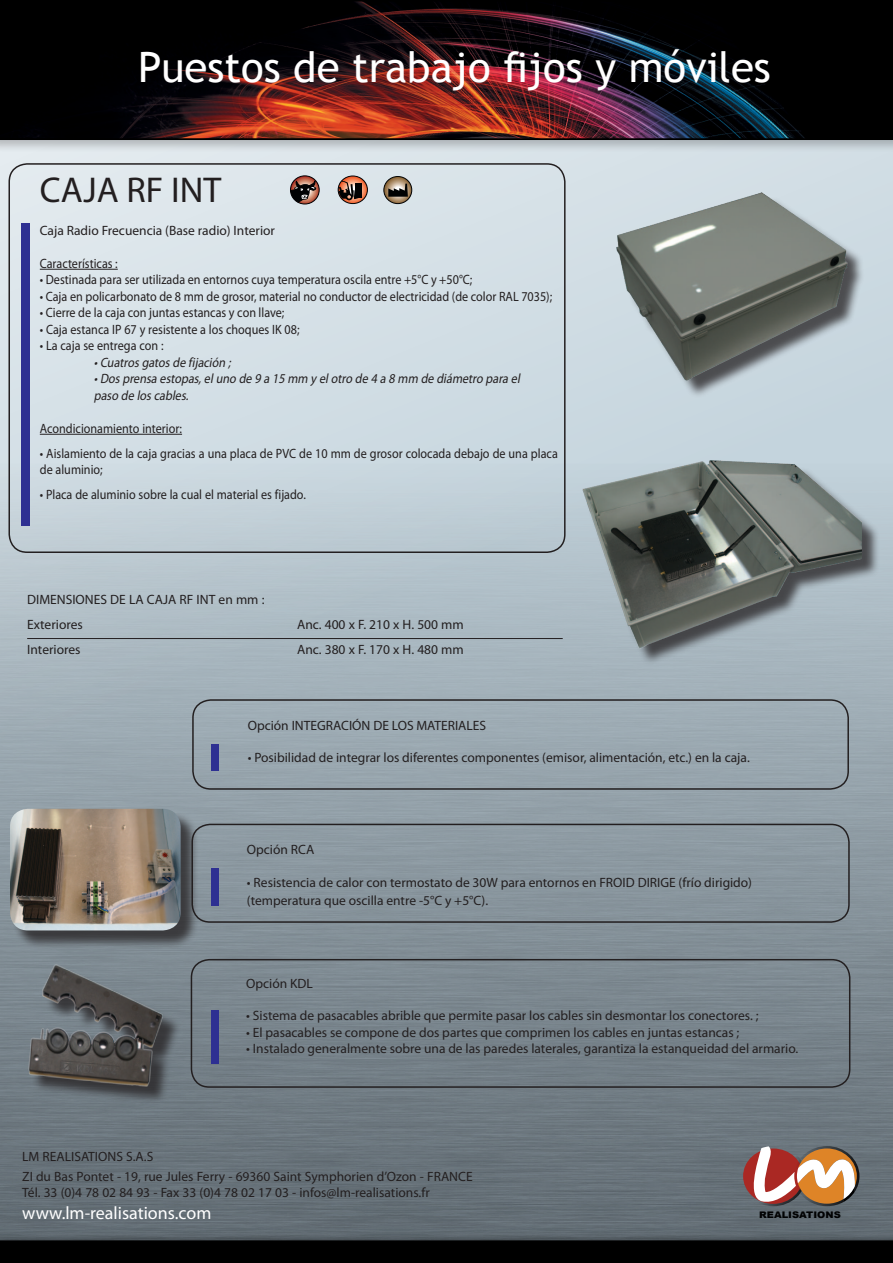
<style>
.page{position:relative;width:893px;height:1263px;background:#fff}
.page>*{position:absolute;margin:0;border:0;box-sizing:border-box;transform-origin:0 0}
.t1{font:42px "Trebuchet MS";color:#fff}
.t2{font:42px "Myriad Pro";color:#fff}
.t3{font:36px "Myriad Pro";color:#231f20}
.t4{font:18px "Myriad Pro";color:#fff}
.t5{font:13.5px/20.4px "Myriad Pro";color:#231f20}
.t6{font:13.5px/16.5px "Myriad Pro";color:#231f20;scale:.9 1}
.t7{font:italic 13.5px/16.5px "Myriad Pro";color:#231f20;scale:.9 1}
.t8{font:900 9.15px "Arial";color:#010203;scale:1.09 1}
</style>
<div class="page">
<div style="left:0;top:0;width:893px;height:1240px;background:linear-gradient(to right,#dce5ea,#c8d7df)"></div>
<img style="left:0;top:463px;width:893px;height:770px">
<div style="left:0;top:0;width:893px;height:153px;background:#231f20;opacity:.25"></div>
<div style="left:0;top:1233px;width:893px;height:30px;background:#231f20;opacity:.25"></div>
<img style="left:0;top:0;width:893px;height:140px">
<div style="left:0;top:1240px;width:893px;height:23px;background:#000"></div>
<svg style="left:741px;top:1146px;width:118px;height:60px"></svg>
<div style="left:191px;top:959px;width:659px;height:129px;border:2px solid #231f20;border-radius:18px"></div>
<div style="left:9px;top:163px;width:557px;height:390px;border:2px solid #231f20;border-radius:18px"></div>
<div style="left:21px;top:223px;width:9px;height:303px;background:#2e3092"></div>
<div style="left:32px;top:968px;width:149px;height:137px;background:#768188"></div>
<img style="left:21px;top:951px;width:155px;height:157px">
<div style="left:211px;top:1010px;width:8px;height:54px;background:#2e3092"></div>
<hr style="left:27px;top:638px;width:536px;height:1px;background:#231f20">
<svg style="left:290px;top:176px;width:29px;height:28px"></svg>
<div style="left:290px;top:175px;width:30px;height:29px;border:1px solid #010203;border-radius:50%"></div>
<svg style="left:290px;top:176px;width:26px;height:28px"></svg>
<div style="left:338px;top:175px;width:30px;height:29px;border:1px solid #010203;border-radius:50%"></div>
<svg style="left:338px;top:176px;width:29px;height:28px"></svg>
<svg style="left:384px;top:176px;width:28px;height:28px"></svg>
<div style="left:383px;top:176px;width:29px;height:28px;border:1px solid #010203;border-radius:50%"></div>
<svg style="left:388px;top:184px;width:20px;height:13px"></svg>
<div style="left:620px;top:196px;width:245px;height:202px;background:#231f20;opacity:.75"></div>
<img style="left:602px;top:184px;width:247px;height:199px">
<div style="left:192px;top:699px;width:657px;height:91px;border:2px solid #231f20;border-radius:18px"></div>
<div style="left:586px;top:463px;width:294px;height:202px;background:#231f20;opacity:.75"></div>
<img style="left:572px;top:450px;width:290px;height:206px">
<hr style="left:40px;top:269px;width:78px;height:1px;background:#231f20">
<hr style="left:40px;top:434px;width:142px;height:1px;background:#231f20">
<div style="left:191px;top:824px;width:659px;height:99px;border:2px solid #231f20;border-radius:18px"></div>
<div style="left:211px;top:744px;width:8px;height:27px;background:#2e3092"></div>
<div style="left:12px;top:811px;width:188px;height:138px;background:#231f20;opacity:.75"></div>
<img style="left:10px;top:809px;width:171px;height:121px">
<div style="left:211px;top:869px;width:8px;height:37px;background:#2e3092"></div>
<h1 class="t1" style="left:138px;top:42px;width:634px">Puestos de trabajo fijos y móviles</h1>
<h1 class="t2" style="left:349px;top:49px;width:378px">Concepteur Fabricant</h1>
<h2 class="t3" style="left:40px;top:168px;width:183px">CAJA RF INT</h2>
<p class="t5" style="left:40px;top:220px;width:237px">Caja Radio Frecuencia (Base radio) Interior</p>
<p class="t6" style="left:40px;top:255px;width:88px">Características :</p>
<p class="t6" style="left:40px;top:271px;width:482px">• Destinada para ser utilizada en entornos cuya temperatura oscila entre +5°C y +50°C;</p>
<p class="t6" style="left:40px;top:288px;width:571px">• Caja en policarbonato de 8 mm de grosor, material no conductor de electricidad (de color RAL 7035);</p>
<p class="t6" style="left:40px;top:304px;width:273px">• Cierre de la caja con juntas estancas y con llave;</p>
<p class="t6" style="left:40px;top:321px;width:290px">• Caja estanca IP 67 y resistente a los choques IK 08;</p>
<p class="t6" style="left:40px;top:337px;width:139px">• La caja se entrega con :</p>
<p class="t7" style="left:94px;top:354px;width:157px">•Cuatrosgatosde fijación ;</p>
<p class="t7" style="left:94px;top:370px;width:478px">•Dosprensa estopas,eluno de 9 a 15 mm y elotro de 4 a 8 mm de diámetro para el paso de loscables.</p>
<p class="t6" style="left:40px;top:420px;width:160px">Acondicionamiento interior:</p>
<p class="t6" style="left:40px;top:445px;width:577px">• Aislamiento de la caja gracias a una placa de PVC de 10 mm de grosor colocada debajo de una placa de aluminio;</p>
<p class="t6" style="left:40px;top:486px;width:297px">• Placa de aluminio sobre la cual el material es fijado.</p>
<p class="t5" style="left:27px;top:586px;width:239px;line-height:25px">DIMENSIONES DE LA CAJA RF INT en mm :<br>Exteriores</p>
<p class="t5" style="left:297px;top:614px;width:168px">Anc. 400 x F. 210 x H. 500 mm</p>
<p class="t5" style="left:27px;top:639px;width:55px">Interiores</p>
<p class="t5" style="left:297px;top:639px;width:168px">Anc. 380 x F. 170 x H. 480 mm</p>
<p class="t5" style="left:248px;top:715px;width:240px">Opción INTEGRACIÓN DE LOS MATERIALES</p>
<p class="t5" style="left:248px;top:747px;width:504px">• Posibilidad de integrar los diferentes componentes (emisor, alimentación, etc.) en la caja.</p>
<p class="t5" style="left:247px;top:839px;width:69px">Opción RCA</p>
<p class="t5" style="left:247px;top:873px;width:507px;line-height:18px">• Resistencia de calor con termostato de 30W para entornos en FROID DIRIGE (frío dirigido) (temperatura que oscilla entre -5°C y +5°C).</p>
<p class="t5" style="left:246px;top:973px;width:68px">Opción KDL</p>
<p class="t5" style="left:246px;top:1005px;width:514px">• Sistema de pasacables abrible que permite pasar los cables sin desmontar los conectores. ;</p>
<p class="t5" style="left:246px;top:1021px;width:495px">• El pasacables se compone de dos partes que comprimen los cables en juntas estancas ;</p>
<p class="t5" style="left:246px;top:1038px;width:554px">• Instalado generalmente sobre una de las paredes laterales, garantiza la estanqueidad del armario.</p>
<p class="t5" style="left:22px;top:1146px;width:452px">LM REALISATIONS S.A.S<br>ZI du Bas Pontet - 19, rue Jules Ferry - 69360 Saint Symphorien d’Ozon - FRANCE</p>
<p class="t5" style="left:22px;top:1182px;width:409px">Tél. 33 (0)4 78 02 84 93 - Fax 33 (0)4 78 02 17 03 - infos@lm-realisations.fr</p>
<h3 class="t4" style="left:22px;top:1202px;width:191px">www.lm-realisations.com</h3>
<p class="t8" style="left:759px;top:1210px;width:76px">REALISATIONS</p>
</div>
